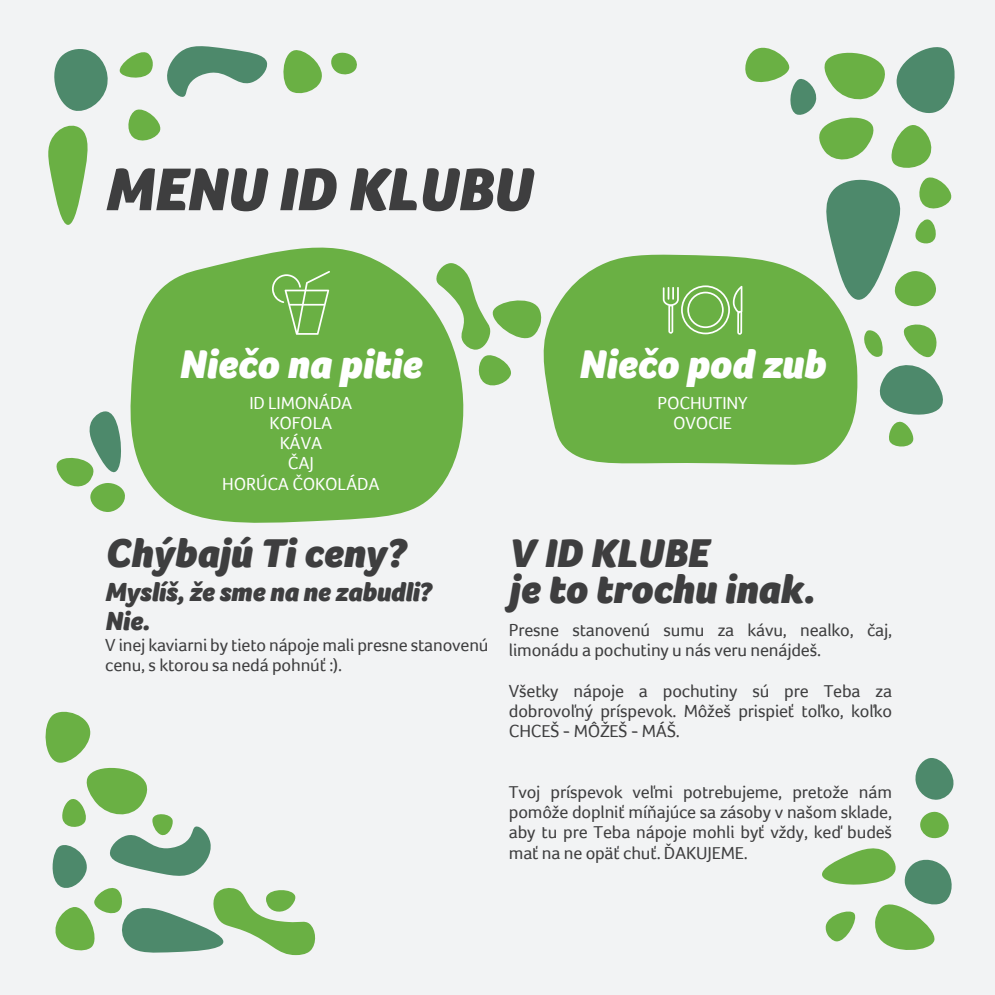
<style>
.page{position:relative;width:995px;height:995px;background:#f2f3f4}
.page>*{position:absolute;margin:0;border:0;box-sizing:border-box;transform-origin:0 0}
.t1{font:italic 900 61.88px "Foco";color:#3e3e3f}
.t2{font:italic 900 41.18px/36px "Foco";color:#3e3e3f}
.t3{font:italic 900 41.18px "Foco";color:#fff}
.t4{font:italic 900 27px/29.2px "Foco";letter-spacing:-.01em;color:#3e3e3f}
.t5{font:18px/20.2px "Foco";letter-spacing:-.01em;color:#3e3e3f}
.t6{font:18px/20.2px "Foco";letter-spacing:-.01em;color:#fff;text-align:center}
</style>
<div class="page">
<svg style="left:54px;top:49px;width:54px;height:62px"></svg>
<svg style="left:331px;top:52px;width:26px;height:23px"></svg>
<svg style="left:167px;top:46px;width:101px;height:51px"></svg>
<svg style="left:128px;top:109px;width:33px;height:32px"></svg>
<svg style="left:119px;top:52px;width:34px;height:26px"></svg>
<svg style="left:915px;top:758px;width:39px;height:42px"></svg>
<svg style="left:283px;top:50px;width:39px;height:44px"></svg>
<svg style="left:48px;top:125px;width:40px;height:100px"></svg>
<svg style="left:56px;top:411px;width:69px;height:101px"></svg>
<svg style="left:45px;top:711px;width:271px;height:244px"></svg>
<svg style="left:470px;top:280px;width:69px;height:106px"></svg>
<svg style="left:822px;top:811px;width:130px;height:139px"></svg>
<svg style="left:130px;top:247px;width:340px;height:276px;fill:#6ab044"></svg>
<svg style="left:272px;top:271px;width:58px;height:64px;background:#80bb5f"></svg>
<svg style="left:539px;top:254px;width:298px;height:211px;fill:#6ab044"></svg>
<svg style="left:663px;top:47px;width:292px;height:402px"></svg>
<h1 class="t1" style="left:105px;top:153px;width:428px">MENU ID KLUBU</h1>
<h2 class="t3" style="left:179px;top:340px;width:244px">Niečo na pitie</h2>
<p class="t6" style="left:222px;top:392px;width:159px">ID LIMONÁDA<br>KOFOLA<br>KÁVA<br>ČAJ<br>HORÚCA ČOKOLÁDA</p>
<h2 class="t3" style="left:579px;top:340px;width:249px">Niečo pod zub</h2>
<p class="t6" style="left:658px;top:392px;width:92px">POCHUTINY<br>OVOCIE</p>
<h2 class="t2" style="left:105px;top:536px;width:302px">Chýbajú Ti ceny?</h2>
<h2 class="t2" style="left:509px;top:536px;width:308px">V ID KLUBE<br>je to trochu inak.</h2>
<p class="t5" style="left:509px;top:620px;width:385px">Presne stanovenú sumu za kávu, nealko, čaj, limonádu a pochutiny u nás veru nenájdeš.</p>
<p class="t5" style="left:509px;top:680px;width:385px;text-align:justify">Všetky nápoje a pochutiny sú pre Teba za dobrovoľný príspevok. Môžeš prispieť toľko, koľko CHCEŠ - MÔŽEŠ - MÁŠ.</p>
<h3 class="t4" style="left:105px;top:577px;width:328px">Myslíš, že sme na ne zabudli?<br>Nie.</h3>
<p class="t5" style="left:105px;top:634px;width:385px">V inej kaviarni by tieto nápoje mali presne stanovenú cenu, s ktorou sa nedá pohnúť :).</p>
<p class="t5" style="left:509px;top:782px;width:385px;text-align:justify">Tvoj príspevok veľmi potrebujeme, pretože nám pomôže doplniť míňajúce sa zásoby v našom sklade, aby tu pre Teba nápoje mohli byť vždy, keď budeš mať na ne opäť chuť. ĎAKUJEME.</p>
</div>
